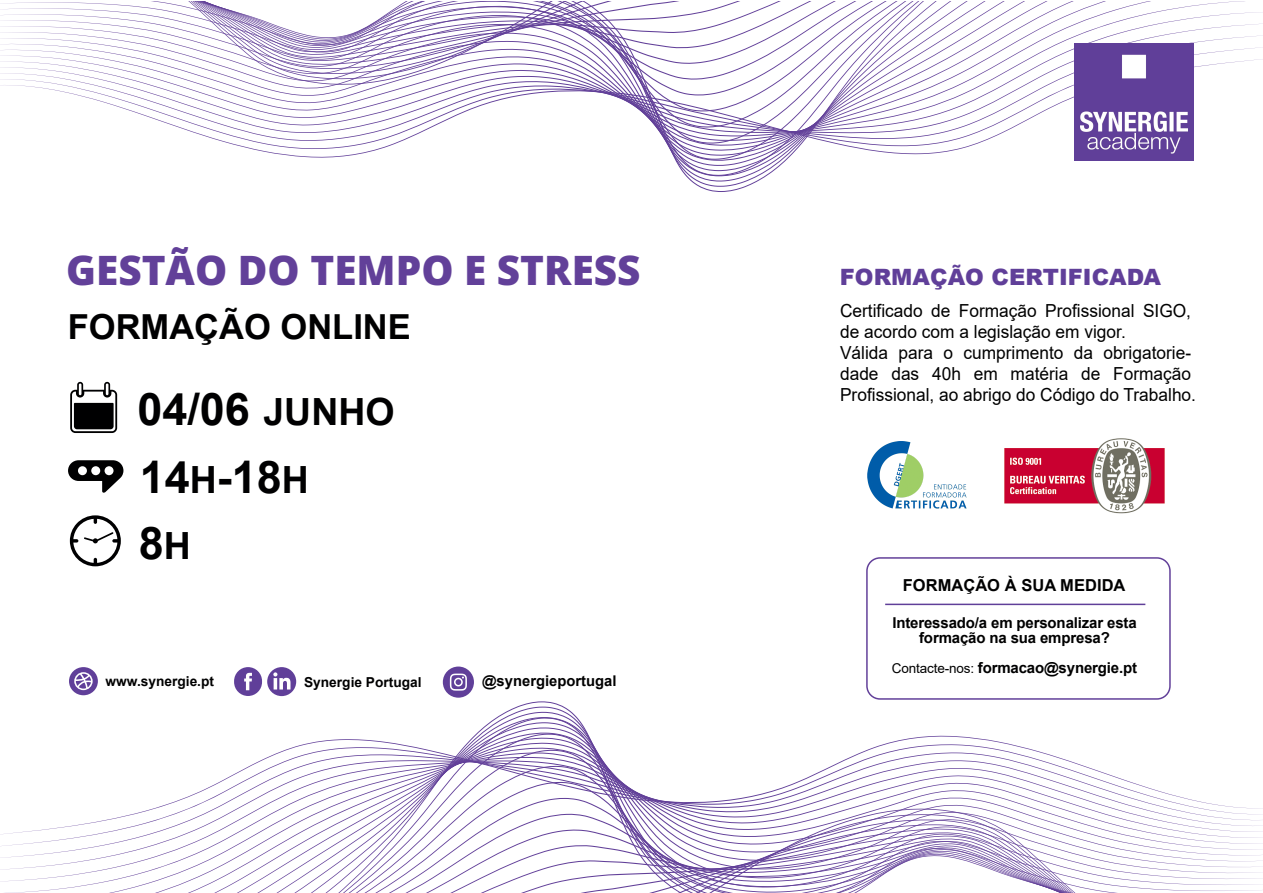
<style>
.page{position:relative;width:1263px;height:893px;background:#fff}
.page>*{position:absolute;margin:0;border:0;box-sizing:border-box;transform-origin:0 0}
.t1{font:700 45px "Arial";color:#000001}
.t2{font:800 40.5px "Open Sans";color:#624099}
.t3{font:700 34.5px "Arial";color:#000001}
.t4{font:900 22.5px "Arial";color:#603f99}
.t5{font:18px/21px "Arial";color:#000001;scale:.96 1}
.t6{font:700 16.5px "Arial";color:#000001}
.t7{font:700 15px/15px "Arial";letter-spacing:-.01em;color:#000001;text-align:center}
.t8{font:700 14.85px "Arial";color:#000001}
.t9{font:700 13.65px "Arial";color:#000001}
.s1{font-size:37.5px}
.s2{font-weight:400;font-size:13.5px}
</style>
<div class="page">
<svg style="left:476px;top:717px;width:112px;height:17px"></svg>
<svg style="left:288px;top:734px;width:742px;height:15px"></svg>
<svg style="left:251px;top:749px;width:830px;height:16px"></svg>
<svg style="left:221px;top:765px;width:907px;height:16px"></svg>
<svg style="left:184px;top:781px;width:1000px;height:17px"></svg>
<svg style="left:155px;top:798px;width:1091px;height:10px"></svg>
<svg style="left:0;top:808px;width:1263px;height:85px"></svg>
<svg style="left:232px;top:144px;width:744px;height:16px"></svg>
<svg style="left:180px;top:128px;width:832px;height:16px"></svg>
<svg style="left:134px;top:112px;width:909px;height:16px"></svg>
<svg style="left:77px;top:95px;width:997px;height:17px"></svg>
<svg style="left:0;top:85px;width:1074px;height:10px"></svg>
<svg style="left:0;top:2px;width:1263px;height:83px"></svg>
<img style="left:1074px;top:44px;width:120px;height:117px">
<div style="left:69px;top:667px;width:29px;height:28px;background:#603f99;border-radius:14px"></div>
<svg style="left:74px;top:672px;width:19px;height:18px"></svg>
<div style="left:234px;top:667px;width:28px;height:29px;background:#603f99;border-radius:14px"></div>
<svg style="left:244px;top:673px;width:8px;height:17px"></svg>
<div style="left:267px;top:667px;width:29px;height:29px;background:#603f99;border-radius:50%"></div>
<svg style="left:273px;top:672px;width:17px;height:17px"></svg>
<div style="left:443px;top:666px;width:31px;height:32px;background:#603f99;border-radius:16px"></div>
<svg style="left:450px;top:674px;width:17px;height:17px"></svg>
<svg style="left:70px;top:382px;width:47px;height:51px"></svg>
<svg style="left:70px;top:515px;width:51px;height:51px"></svg>
<svg style="left:68px;top:460px;width:55px;height:33px"></svg>
<img style="left:1004px;top:438px;width:161px;height:76px">
<img style="left:868px;top:441px;width:98px;height:68px">
<hr style="left:885px;top:604px;width:260px;height:1px;background:#603f99">
<div style="left:866px;top:557px;width:305px;height:143px;border:2px solid #624099;border-radius:13px"></div>
<h2 class="t2" style="left:66px;top:239px;width:576px">GESTÃO DO TEMPO E STRESS</h2>
<h3 class="t3" style="left:68px;top:303px;width:345px">FORMAÇÃO ONLINE</h3>
<h1 class="t1" style="left:137px;top:378px;width:259px">04/06 <span class="s1">JUNHO</span></h1>
<h1 class="t1" style="left:140px;top:446px;width:171px">14<span class="s1">H</span>-18<span class="s1">H</span></h1>
<h1 class="t1" style="left:139px;top:511px;width:54px">8<span class="s1">H</span></h1>
<p class="t9" style="left:106px;top:671px;width:110px">www.synergie.pt</p>
<p class="t9" style="left:304px;top:672px;width:119px">Synergie Portugal</p>
<p class="t8" style="left:482px;top:670px;width:136px">@synergieportugal</p>
<p class="t4" style="left:840px;top:261px;width:322px">FORMAÇÃO CERTIFICADA</p>
<p class="t5" style="left:840px;top:300px;width:372px">Certificado de Formação Profissional SIGO, de acordo com a legislação em vigor.<br>Válida para o cumprimento da obrigatorie&shy;dade das 40h em matéria de Formação Profissional, ao abrigo do Código do Trabalho.</p>
<p class="t6" style="left:903px;top:573px;width:224px">FORMAÇÃO À SUA MEDIDA</p>
<p class="t7" style="left:892px;top:615px;width:246px">Interessado/a em personalizar esta formação na sua empresa?</p>
<p class="t7" style="left:892px;top:660px;width:247px"><span class="s2">Contacte-nos:</span> formacao@synergie.pt</p>
</div>
